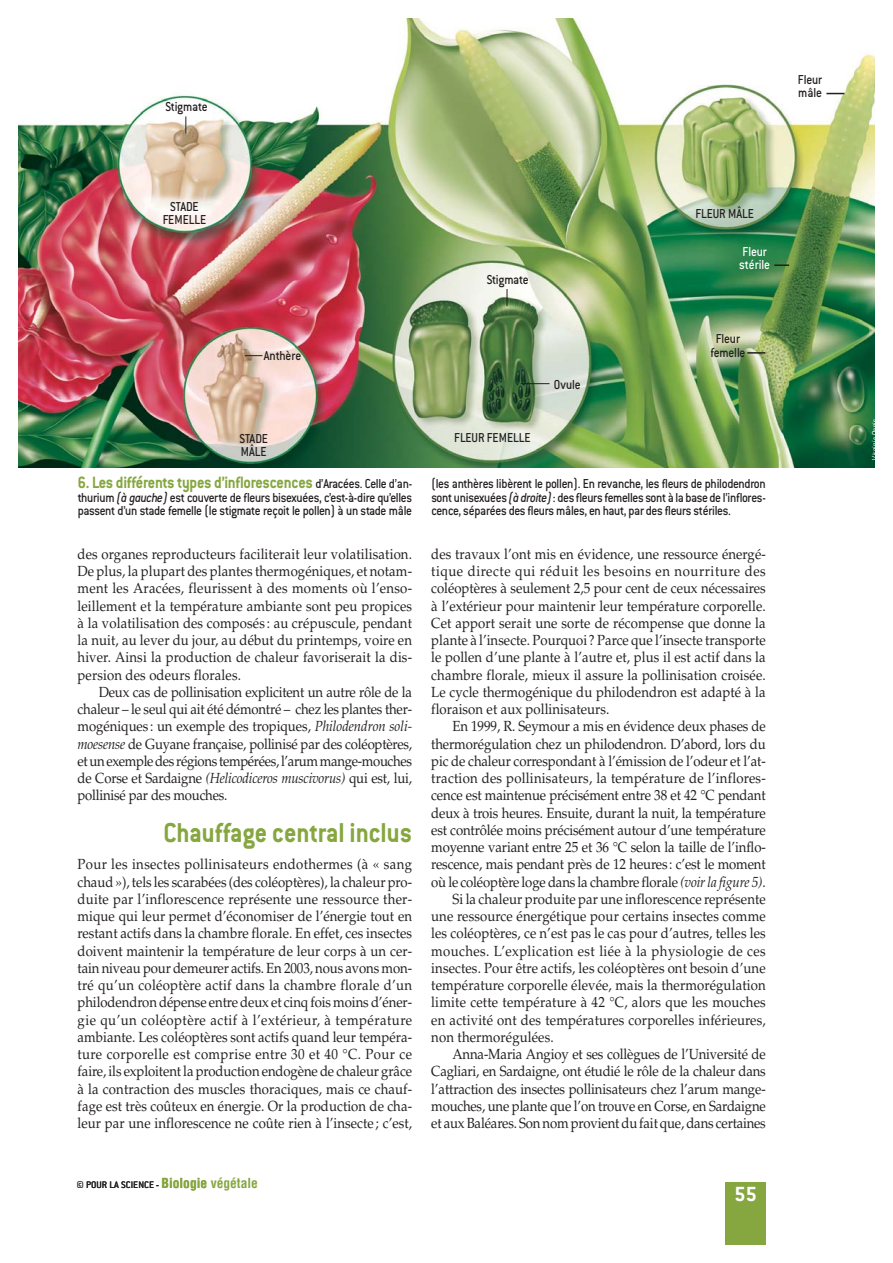
<style>
.page{position:relative;width:893px;height:1263px;background:#fff}
.page>*{position:absolute;margin:0;border:0;box-sizing:border-box;transform-origin:0 0}
.t1{font:700 30px "Conduit ITC";color:#86a640;scale:.9 1}
.t2{font:700 22.5px "Conduit ITC";color:#fff}
.t3{font:700 18px "Conduit ITC";letter-spacing:-.015em;color:#86a640;scale:.9 1}
.t4{font:14.7px/17.2px "Palatino";letter-spacing:-.01em;color:#231f20;text-align:justify;scale:.9 1}
.t5{font:14.7px "Palatino";letter-spacing:.01em;color:#231f20;scale:.9 1}
.t6{font:14.7px "Palatino";letter-spacing:.02em;color:#231f20;scale:.9 1}
.t7{font:14.7px "Palatino";letter-spacing:.03em;color:#231f20;scale:.9 1}
.t8{font:14.7px "Palatino";letter-spacing:.015em;color:#231f20;scale:.9 1}
.t9{font:500 14.25px/13.5px "Conduit ITC";letter-spacing:-.015em;color:#231f20;scale:.9 1}
.t10{font:500 14.25px/13.5px "Conduit ITC";color:#fff;scale:.9 1}
.t11{font:700 condensed 13.5px "Helvetica";color:#86a640}
.t12{font:500 10.5px "Conduit ITC";color:#231f20}
.t13{font:italic condensed 7.5px "Helvetica";color:#fff}
.s1{font-weight:500;font-size:14.25px;color:#231f20}
.s2{font-style:italic}
.s3{font-weight:700}
</style>
<div class="page">
<div style="left:725px;top:1182px;width:40px;height:63px;background:#86a640"></div>
<img style="left:18px;top:18px;width:856px;height:449px">
<svg style="left:185px;top:116px;width:1px;height:18px"></svg>
<svg style="left:245px;top:355px;width:17px;height:1px"></svg>
<svg style="left:506px;top:289px;width:1px;height:17px"></svg>
<svg style="left:520px;top:383px;width:29px;height:1px"></svg>
<svg style="left:826px;top:93px;width:18px;height:1px"></svg>
<svg style="left:774px;top:264px;width:15px;height:2px"></svg>
<svg style="left:747px;top:352px;width:18px;height:2px"></svg>
<p class="t9" style="left:165px;top:99px;width:48px">Stigmate</p>
<p class="t9" style="left:798px;top:72px;width:28px">Fleur mâle</p>
<p class="t9" style="left:163px;top:199px;width:50px;text-align:center">STADE<br>FEMELLE</p>
<p class="t9" style="left:264px;top:348px;width:43px">Anthère</p>
<p class="t9" style="left:239px;top:431px;width:33px">STADE<br>MÂLE</p>
<p class="t3" style="left:78px;top:471px;width:373px">6. Les différents types d’inflorescences <span class="s1">d’Aracées. Celle d’an-</span></p>
<p class="t9" style="left:78px;top:490px;width:373px">thurium <span class="s2">(à gauche)</span> est couverte de fleurs bisexuées, c’est-à-dire qu’elles passent d’un stade femelle (le stigmate reçoit le pollen) à un stade mâle</p>
<p class="t4" style="left:78px;top:547px;width:373px">des organes reproducteurs faciliterait leur volatilisation.<br>De plus, la plupart des plantes thermogéniques, et notam&shy;ment les Aracées, fleurissent à des moments où l’enso&shy;leillement et la température ambiante sont peu propices à la volatilisation des composés : au crépuscule, pendant la nuit, au lever du jour, au début du printemps, voire en hiver. Ainsi la production de chaleur favoriserait la dis&shy;persion des odeurs florales.</p>
<p class="t4" style="left:78px;top:685px;width:373px;text-indent:21px">Deux cas de pollinisation explicitent un autre rôle de la chaleur – le seul qui ait été démontré – chez les plantes ther&shy;mogéniques: un exemple des tropiques, <span class="s2">Philodendron soli&shy;moesense</span> de Guyane française, pollinisé par des coléoptères, et un exemple des régions tempérées, l’arum mange-mouches de Corse et Sardaigne <span class="s2">(Helicodiceros muscivorus)</span> qui est, lui, pollinisé par des mouches.</p>
<h1 class="t1" style="left:163px;top:814px;width:278px">Chauffage central inclus</h1>
<p class="t4" style="left:78px;top:857px;width:373px">Pour les insectes pollinisateurs endothermes (à « sang chaud »), tels les scarabées (des coléoptères), la chaleur pro&shy;duite par l’inflorescence représente une ressource ther&shy;mique qui leur permet d’économiser de l’énergie tout en restant actifs dans la chambre florale. En effet, ces insectes doivent maintenir la température de leur corps à un cer&shy;tain niveau pour demeurer actifs. En 2003, nous avons mon&shy;tré qu’un coléoptère actif dans la chambre florale d’un philodendron dépense entre deux et cinq fois moins d’éner&shy;gie qu’un coléoptère actif à l’extérieur, à température ambiante. Les coléoptères sont actifs quand leur tempéra&shy;ture corporelle est comprise entre 30 et 40 °C. Pour ce faire, ils exploitent la production endogène de chaleur grâce à la contraction des muscles thoraciques, mais ce chauf&shy;fage est très coûteux en énergie. Or la production de cha&shy;leur par une inflorescence ne coûte rien à l’insecte ; c’est,</p>
<p class="t12" style="left:77px;top:1178px;width:84px">© POUR LA SCIENCE <span class="s3">-</span></p>
<p class="t11" style="left:161px;top:1178px;width:98px">Biologie végétale</p>
<p class="t9" style="left:695px;top:206px;width:66px">FLEUR MÂLE</p>
<p class="t9" style="left:486px;top:272px;width:48px">Stigmate</p>
<p class="t9" style="left:454px;top:431px;width:86px">FLEUR FEMELLE</p>
<p class="t9" style="left:554px;top:377px;width:31px">Ovule</p>
<p class="t10" style="left:739px;top:244px;width:36px">Fleur stérile</p>
<p class="t9" style="left:710px;top:332px;width:41px;text-align:center">Fleur femelle</p>
<p class="t9" style="left:431px;top:476px;width:373px;text-align:justify">(les anthères libèrent le pollen). En revanche, les fleurs de philodendron sont unisexuées <span class="s2">(à droite)</span>: des fleurs femelles sont à la base de l’inflores&shy;cence, séparées des fleurs mâles, en haut, par des fleurs stériles.</p>
<p class="t4" style="left:431px;top:547px;width:373px">des travaux l’ont mis en évidence, une ressource énergé&shy;tique directe qui réduit les besoins en nourriture des coléoptères à seulement 2,5 pour cent de ceux nécessaires à l’extérieur pour maintenir leur température corporelle.<br>Cet apport serait une sorte de récompense que donne la plante à l’insecte. Pourquoi ? Parce que l’insecte transporte le pollen d’une plante à l’autre et, plus il est actif dans la chambre florale, mieux il assure la pollinisation croisée.<br>Le cycle thermogénique du philodendron est adapté à la floraison et aux pollinisateurs.</p>
<p class="t4" style="left:452px;top:719px;width:349px">En 1999, R. Seymour a mis en évidence deux phases de</p>
<p class="t4" style="left:431px;top:737px;width:373px">thermorégulation chez un philodendron. D’abord, lors du</p>
<p class="t4" style="left:431px;top:754px;width:373px">pic de chaleur correspondant à l’émission de l’odeur et l’at-</p>
<p class="t6" style="left:431px;top:772px;width:373px">traction des pollinisateurs, la température de l’inflores-</p>
<p class="t4" style="left:431px;top:788px;width:373px">cence est maintenue précisément entre 38 et 42 °C pendant</p>
<p class="t4" style="left:431px;top:806px;width:373px">deux à trois heures. Ensuite, durant la nuit, la température</p>
<p class="t4" style="left:431px;top:823px;width:373px">est contrôlée moins précisément autour d’une température</p>
<p class="t4" style="left:431px;top:840px;width:373px">moyenne variant entre 25 et 36 °C selon la taille de l’inflo-</p>
<p class="t4" style="left:431px;top:857px;width:373px">rescence, mais pendant près de 12 heures: c’est le moment</p>
<p class="t4" style="left:431px;top:875px;width:373px">où le coléoptère loge dans la chambre florale <span class="s2">(voir la figure 5)</span>.</p>
<p class="t4" style="left:452px;top:892px;width:349px">Si la chaleur produite par une inflorescence représente</p>
<p class="t5" style="left:431px;top:910px;width:373px">une ressource énergétique pour certains insectes comme</p>
<p class="t5" style="left:431px;top:928px;width:373px">les coléoptères, ce n’est pas le cas pour d’autres, telles les</p>
<p class="t7" style="left:431px;top:945px;width:373px">mouches. L’explication est liée à la physiologie de ces</p>
<p class="t5" style="left:431px;top:962px;width:373px">insectes. Pour être actifs, les coléoptères ont besoin d’une</p>
<p class="t5" style="left:431px;top:979px;width:373px">température corporelle élevée, mais la thermorégulation</p>
<p class="t8" style="left:431px;top:997px;width:373px">limite cette température à 42 °C, alors que les mouches</p>
<p class="t5" style="left:431px;top:1014px;width:373px">en activité ont des températures corporelles inférieures,</p>
<p class="t5" style="left:431px;top:1031px;width:138px">non thermorégulées.</p>
<p class="t4" style="left:452px;top:1047px;width:349px">Anna-Maria Angioy et ses collègues de l’Université de</p>
<p class="t4" style="left:431px;top:1064px;width:373px">Cagliari, en Sardaigne, ont étudié le rôle de la chaleur dans</p>
<p class="t4" style="left:431px;top:1082px;width:373px">l’attraction des insectes pollinisateurs chez l’arum mange-</p>
<p class="t4" style="left:431px;top:1099px;width:373px">mouches, une plante que l’on trouve en Corse, en Sardaigne</p>
<p class="t4" style="left:431px;top:1116px;width:373px">et aux Baléares. Son nom provient du fait que, dans certaines</p>
<h2 class="t2" style="left:734px;top:1180px;width:24px">55</h2>
<p class="t13" style="left:872px;top:461px;width:44px;rotate:-90deg">VirginieDenis</p>
</div>
